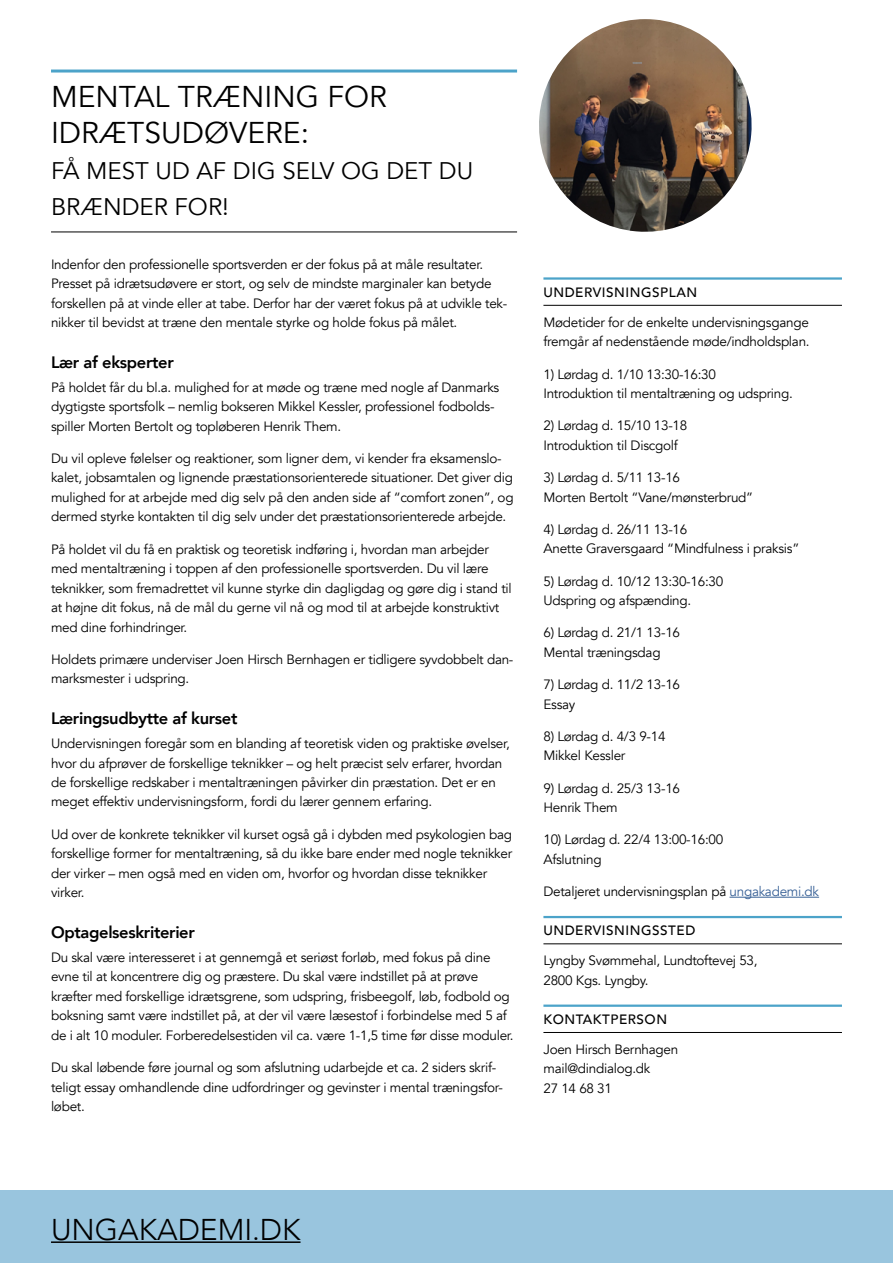
<style>
.page{position:relative;width:893px;height:1263px;background:#fff}
.page>*{position:absolute;margin:0;border:0;box-sizing:border-box;transform-origin:0 0}
.t1{font:30px/36px "Avenir";color:#000}
.t2{font:300 30px "Avenir";color:#000}
.t3{font:24px/36px "Avenir";color:#000}
.t4{font:800 16.5px "Avenir";letter-spacing:-.02em;color:#000}
.t5{font:13.5px/19.5px "Avenir";letter-spacing:-.02em;color:#000}
.t6{font:500 13.5px "Avenir";letter-spacing:.04em;color:#000}
.s1{color:#376096}
</style>
<div class="page">
<div style="left:0;top:1191px;width:893px;height:72px;background:#99c5de"></div>
<hr style="left:51px;top:70px;width:466px;height:3px;background:#4ca3c9">
<hr style="left:51px;top:232px;width:466px;height:1px;background:#000">
<img style="left:539px;top:19px;width:213px;height:213px">
<hr style="left:543px;top:277px;width:299px;height:3px;background:#4ca3c9">
<hr style="left:543px;top:305px;width:299px;height:1px;background:#000">
<hr style="left:729px;top:897px;width:90px;height:1px;background:#376096">
<hr style="left:543px;top:916px;width:299px;height:2px;background:#4ca3c9">
<hr style="left:543px;top:943px;width:299px;height:1px;background:#000">
<hr style="left:543px;top:1004px;width:299px;height:3px;background:#4ca3c9">
<hr style="left:543px;top:1032px;width:299px;height:1px;background:#000">
<hr style="left:51px;top:1241px;width:250px;height:2px;background:#000">
<h1 class="t1" style="left:51px;top:79px;width:338px">MENTAL TRÆNING FOR<br>IDRÆTSUDØVERE:</h1>
<h2 class="t3" style="left:51px;top:153px;width:424px">FÅ MEST UD AF DIG SELV OG DET DU<br>BRÆNDER FOR!</h2>
<p class="t5" style="left:51px;top:254px;width:458px">Indenfor den professionelle sportsverden er der fokus på at måle resultater.<br>Presset på idrætsudøvere er stort, og selv de mindste marginaler kan betyde forskellen på at vinde eller at tabe. Derfor har der været fokus på at udvikle tek&shy;nikker til bevidst at træne den mentale styrke og holde fokus på målet.</p>
<p class="t4" style="left:51px;top:349px;width:124px">Lær af eksperter</p>
<p class="t5" style="left:51px;top:377px;width:450px">På holdet får du bl.a. mulighed for at møde og træne med nogle af Danmarks dygtigste sportsfolk – nemlig bokseren Mikkel Kessler, professionel fodbolds&shy;spiller Morten Bertolt og topløberen Henrik Them.</p>
<p class="t5" style="left:51px;top:449px;width:464px">Du vil opleve følelser og reaktioner, som ligner dem, vi kender fra eksamenslo&shy;kalet, jobsamtalen og lignende præstationsorienterede situationer. Det giver dig mulighed for at arbejde med dig selv på den anden side af “comfort zonen”, og dermed styrke kontakten til dig selv under det præstationsorienterede arbejde.</p>
<p class="t5" style="left:51px;top:539px;width:462px">På holdet vil du få en praktisk og teoretisk indføring i, hvordan man arbejder med mentaltræning i toppen af den professionelle sportsverden. Du vil lære teknikker, som fremadrettet vil kunne styrke din dagligdag og gøre dig i stand til at højne dit fokus, nå de mål du gerne vil nå og mod til at arbejde konstruktivt med dine forhindringer.</p>
<p class="t5" style="left:51px;top:650px;width:464px">Holdets primære underviser Joen Hirsch Bernhagen er tidligere syvdobbelt dan&shy;marksmester i udspring.</p>
<p class="t4" style="left:51px;top:706px;width:188px">Læringsudbytte af kurset</p>
<p class="t5" style="left:51px;top:734px;width:460px">Undervisningen foregår som en blanding af teoretisk viden og praktiske øvelser, hvor du afprøver de forskellige teknikker – og helt præcist selv erfarer, hvordan de forskellige redskaber i mentaltræningen påvirker din præstation. Det er en meget effektiv undervisningsform, fordi du lærer gennem erfaring.</p>
<p class="t5" style="left:51px;top:824px;width:463px">Ud over de konkrete teknikker vil kurset også gå i dybden med psykologien bag forskellige former for mentaltræning, så du ikke bare ender med nogle teknikker der virker – men også med en viden om, hvorfor og hvordan disse teknikker virker.</p>
<p class="t4" style="left:51px;top:919px;width:145px">Optagelseskriterier</p>
<p class="t5" style="left:51px;top:948px;width:464px">Du skal være interesseret i at gennemgå et seriøst forløb, med fokus på dine evne til at koncentrere dig og præstere. Du skal være indstillet på at prøve kræfter med forskellige idrætsgrene, som udspring, frisbeegolf, løb, fodbold og boksning samt være indstillet på, at der vil være læsestof i forbindelse med 5 af de i alt 10 moduler. Forberedelsestiden vil ca. være 1-1,5 time før disse moduler.</p>
<p class="t5" style="left:51px;top:1058px;width:453px">Du skal løbende føre journal og som afslutning udarbejde et ca. 2 siders skrif&shy;teligt essay omhandlende dine udfordringer og gevinster i mental træningsfor&shy;løbet.</p>
<p class="t6" style="left:543px;top:280px;width:155px">UNDERVISNINGSPLAN</p>
<p class="t5" style="left:543px;top:313px;width:268px">Mødetider for de enkelte undervisningsgange fremgår af nedenstående møde/indholdsplan.</p>
<p class="t5" style="left:543px;top:364px;width:251px">1) Lørdag d. 1/10 13:30-16:30<br>Introduktion til mentaltræning og udspring.</p>
<p class="t5" style="left:543px;top:416px;width:145px">2) Lørdag d. 15/10 13-18<br>Introduktion til Discgolf</p>
<p class="t5" style="left:543px;top:468px;width:211px">3) Lørdag d. 5/11 13-16<br>Morten Bertolt “Vane/mønsterbrud”</p>
<p class="t5" style="left:543px;top:520px;width:257px">4) Lørdag d. 26/11 13-16<br>Anette Graversgaard “Mindfulness i praksis”</p>
<p class="t5" style="left:543px;top:571px;width:181px">5) Lørdag d. 10/12 13:30-16:30<br>Udspring og afspænding.</p>
<p class="t5" style="left:543px;top:623px;width:138px">6) Lørdag d. 21/1 13-16<br>Mental træningsdag</p>
<p class="t5" style="left:543px;top:675px;width:138px">7) Lørdag d. 11/2 13-16<br>Essay</p>
<p class="t5" style="left:543px;top:727px;width:124px">8) Lørdag d. 4/3 9-14<br>Mikkel Kessler</p>
<p class="t5" style="left:543px;top:778px;width:138px">9) Lørdag d. 25/3 13-16<br>Henrik Them</p>
<p class="t5" style="left:543px;top:830px;width:181px">10) Lørdag d. 22/4 13:00-16:00<br>Afslutning</p>
<p class="t5" style="left:543px;top:882px;width:277px">Detaljeret undervisningsplan på <span class="s1">ungakademi.dk</span></p>
<p class="t6" style="left:543px;top:919px;width:153px">UNDERVISNINGSSTED</p>
<p class="t5" style="left:543px;top:951px;width:216px">Lyngby Svømmehal, Lundtoftevej 53,<br>2800 Kgs. Lyngby.</p>
<p class="t6" style="left:543px;top:1007px;width:125px">KONTAKTPERSON</p>
<p class="t5" style="left:543px;top:1040px;width:136px">Joen Hirsch Bernhagen mail@dindialog.dk<br>27 14 68 31</p>
<h1 class="t2" style="left:51px;top:1212px;width:251px">UNGAKADEMI.DK</h1>
</div>
